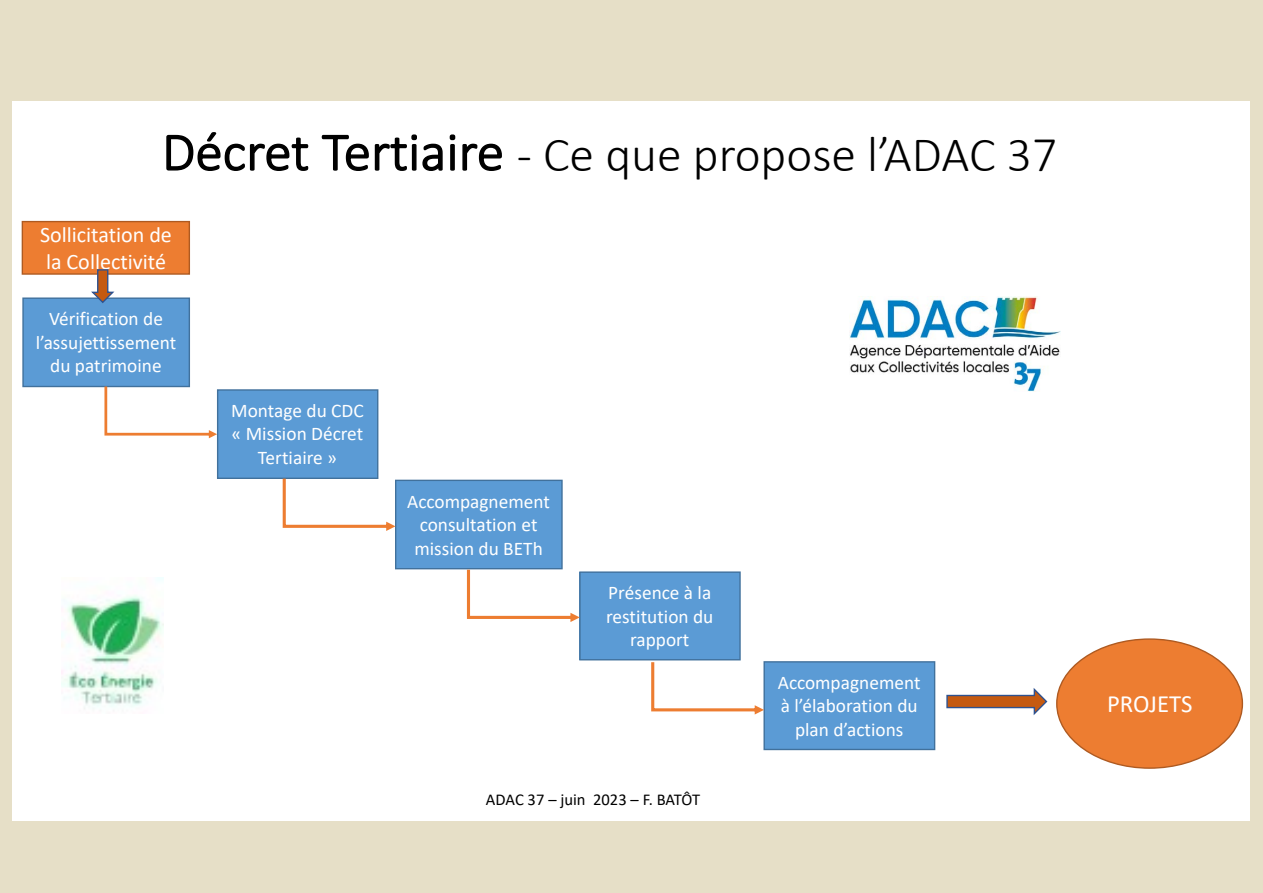
<style>
.page{position:relative;width:1263px;height:893px;background:#e6dfc7}
.page>*{position:absolute;margin:0;border:0;box-sizing:border-box;transform-origin:0 0}
.t1{font:300 49.65px "Calibri";color:#000}
.t2{font:24.9px "Calibri";letter-spacing:-.005em;color:#fff}
.t3{font:22.05px/26.2px "Calibri";color:#fff}
.t4{font:19.35px/23.4px "Calibri";color:#fff;text-align:center}
.t5{font:16.5px "Calibri";color:#000}
.s1{font-size:54.15px}
</style>
<div class="page">
<div style="left:13px;top:101px;width:1237px;height:719px;background:#fff"></div>
<div style="left:23px;top:298px;width:166px;height:88px;background:#5b9bd5"></div>
<div style="left:22px;top:297px;width:168px;height:90px;border:1px solid #41719c"></div>
<div style="left:218px;top:390px;width:160px;height:88px;background:#5b9bd5"></div>
<div style="left:217px;top:389px;width:161px;height:90px;border:1px solid #41719c"></div>
<div style="left:396px;top:480px;width:166px;height:89px;background:#5b9bd5"></div>
<div style="left:395px;top:480px;width:168px;height:89px;border:1px solid #41719c"></div>
<div style="left:580px;top:572px;width:160px;height:88px;background:#5b9bd5"></div>
<div style="left:579px;top:571px;width:162px;height:89px;border:1px solid #41719c"></div>
<div style="left:764px;top:662px;width:171px;height:87px;background:#5b9bd5"></div>
<div style="left:763px;top:661px;width:172px;height:89px;border:1px solid #41719c"></div>
<svg style="left:104px;top:386px;width:113px;height:52px"></svg>
<svg style="left:283px;top:479px;width:112px;height:52px"></svg>
<svg style="left:467px;top:570px;width:113px;height:52px"></svg>
<svg style="left:651px;top:662px;width:113px;height:52px"></svg>
<svg style="left:946px;top:688px;width:102px;height:27px"></svg>
<div style="left:22px;top:222px;width:167px;height:52px;background:#ed7d31"></div>
<div style="left:22px;top:221px;width:168px;height:54px;border:1px solid #ae5a21"></div>
<svg style="left:89px;top:269px;width:27px;height:34px"></svg>
<img style="left:849px;top:297px;width:211px;height:94px">
<div style="left:1057px;top:639px;width:185px;height:129px;background:#ed7d31;border-radius:50%"></div>
<img style="left:62px;top:578px;width:102px;height:131px">
<p class="t1" style="left:162px;top:123px;width:897px"><span class="s1">Décret Tertiaire</span> - Ce que propose l’ADAC 37</p>
<p class="t3" style="left:40px;top:221px;width:133px">Sollicitation de la Collectivité</p>
<p class="t4" style="left:36px;top:306px;width:142px">Vérification de l’assujettissement du patrimoine</p>
<p class="t4" style="left:231px;top:398px;width:134px">Montage du CDC « Mission Décret<br>Tertiaire »</p>
<p class="t4" style="left:407px;top:489px;width:144px">Accompagnement consultation et mission du BETh</p>
<p class="t4" style="left:606px;top:580px;width:109px">Présence à la restitution du rapport</p>
<p class="t5" style="left:486px;top:788px;width:216px">ADAC 37 – juin 2023 – F. BATÔT</p>
<p class="t4" style="left:778px;top:670px;width:144px">Accompagnement à l’élaboration du plan d’actions</p>
<p class="t2" style="left:1107px;top:687px;width:87px">PROJETS</p>
</div>
